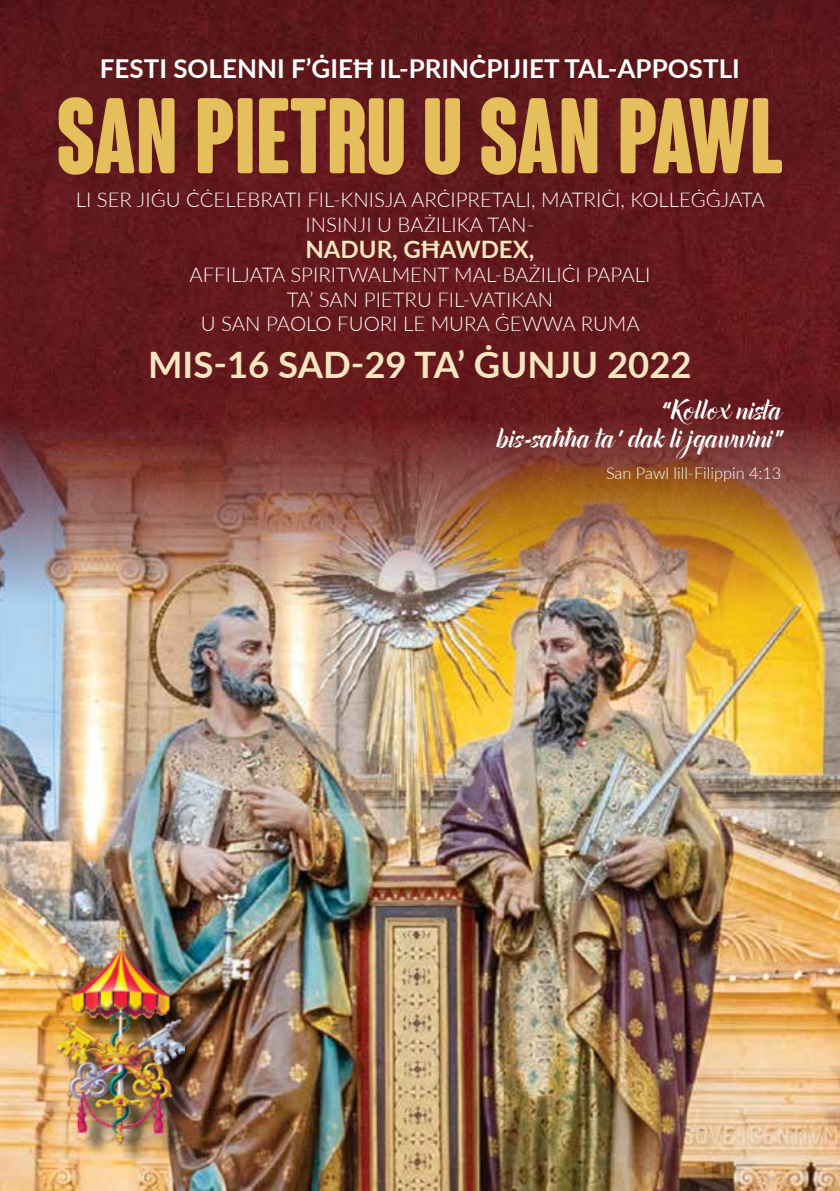
<style>
.page{position:relative;width:840px;height:1191px;background:#fff}
.page>*{position:absolute;margin:0;border:0;box-sizing:border-box;transform-origin:0 0}
.t1{font:700 condensed 104.4px "Coluna Rounded";color:#e5bf5c}
.t2{font:38px/27.2px "Canela Bark Bold Personal Use";color:#fff;text-align:right}
.t3{font:700 36.4px "Lato";color:#f5e6bf}
.t4{font:700 26px "Lato";color:#fff}
.t5{font:700 24px "Lato";color:#f5e6bf}
.t6{font:300 20.4px/24.4px "Lato";color:#fff;text-align:center}
.t7{font:300 16.4px "Lato";color:#fff}
</style>
<div class="page">
<img style="left:0;top:0;width:839px;height:373px">
<img style="left:0;top:373px;width:839px;height:818px">
<div style="left:60px;top:933px;width:149px;height:235px;background:#000;opacity:.75"></div>
<img style="left:57px;top:929px;width:127px;height:216px">
<p class="t4" style="left:100px;top:49px;width:641px">FESTI SOLENNI F’ĠIEĦ IL-PRINĊPIJIET TAL-APPOSTLI</p>
<h1 class="t1" style="left:57px;top:80px;width:727px">SAN PIETRU U SAN PAWL</h1>
<p class="t6" style="left:76px;top:187px;width:690px">LI SER JIĠU ĊĊELEBRATI FIL-KNISJA ARĊIPRETALI, MATRIĊI, KOLLEĠĠJATA<br>INSINJI U BAŻILIKA TAN-</p>
<p class="t5" style="left:305px;top:231px;width:230px">NADUR, GĦAWDEX,</p>
<p class="t6" style="left:189px;top:262px;width:462px">AFFILJATA SPIRITWALMENT MAL-BAŻILIĊI PAPALI<br>TA’ SAN PIETRU FIL-VATIKAN<br>U SAN PAOLO FUORI LE MURA ĠEWWA RUMA</p>
<h3 class="t3" style="left:148px;top:338px;width:544px">MIS-16 SAD-29 TA’ ĠUNJU 2022</h3>
<h2 class="t2" style="left:498px;top:398px;width:286px">“Kollox nista<br>bis-saħħa ta’ dak li jqawwini”</h2>
<p class="t7" style="left:605px;top:462px;width:177px">San Pawl lill-Filippin 4:13</p>
</div>
